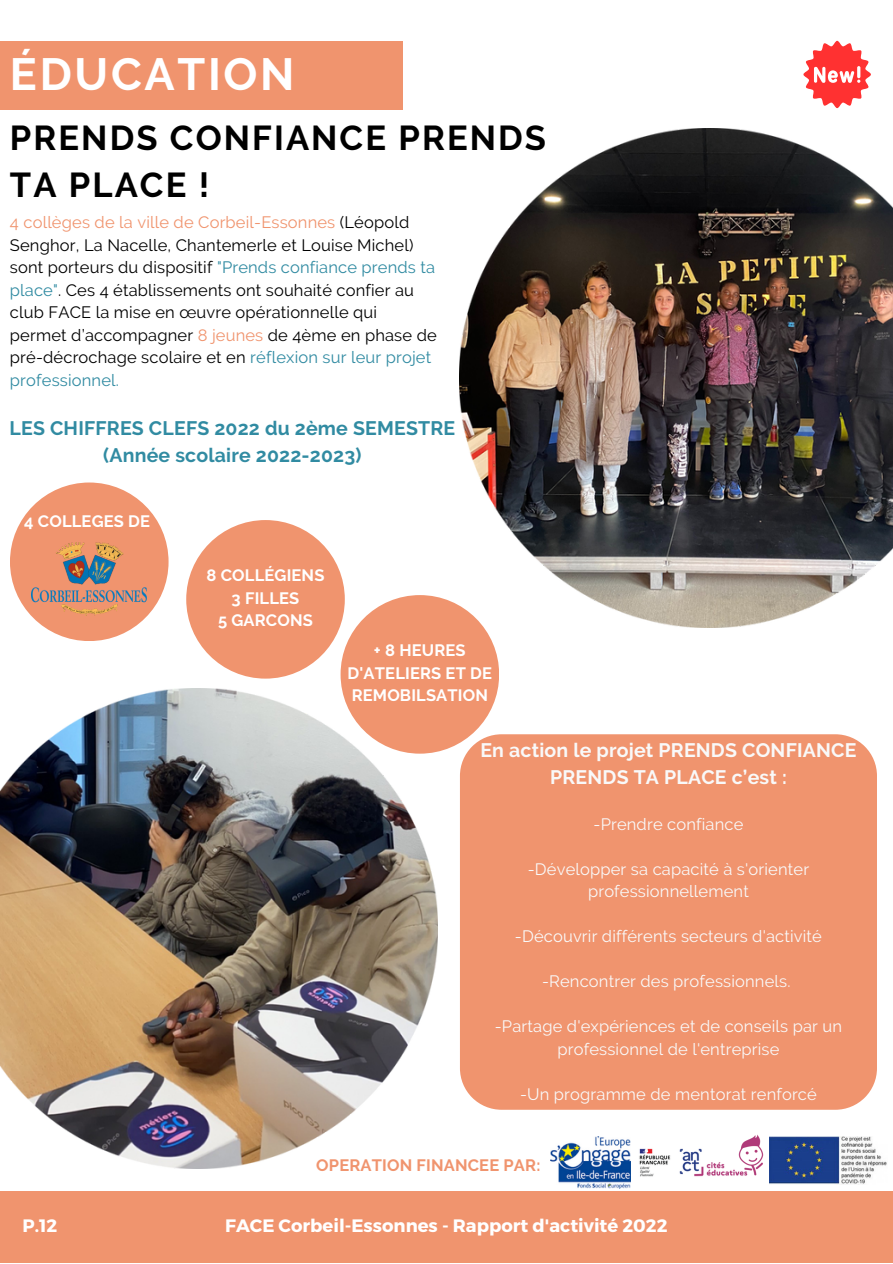
<style>
.page{position:relative;width:893px;height:1264px;background:#fff}
.page>*{position:absolute;margin:0;border:0;box-sizing:border-box;transform-origin:0 0}
.t1{font:700 45px "Raleway";letter-spacing:.06em;color:#fff}
.t2{font:700 34.5px/47.2px "Raleway";letter-spacing:.06em;color:#000}
.t3{font:700 19.5px "Raleway";letter-spacing:.01em;color:#318ba2}
.t4{font:700 19.5px/27px "Raleway";letter-spacing:.01em;color:#f9f9f9;text-align:center}
.t5{font:700 18px "Montserrat";color:#fff}
.t6{font:16.5px/22.5px "Raleway";letter-spacing:.01em;color:#000}
.t7{font:16.5px/22.5px "Raleway";letter-spacing:.01em;color:#f9f9f9;text-align:center}
.t8{font:700 16.5px/22.5px "Raleway";letter-spacing:.01em;color:#fff;text-align:center}
.t9{font:700 16.5px "Raleway";letter-spacing:.01em;color:#f0946e}
.s1{color:#f0946e}
.s2{color:#318ba2}
</style>
<div class="page">
<div style="left:0;top:41px;width:403px;height:68px;background:#f0946e"></div>
<div style="left:460px;top:734px;width:416px;height:375px;background:#f0946e"></div>
<div style="left:0;top:1190px;width:892px;height:72px;background:#f0946e"></div>
<svg style="left:803px;top:41px;width:67px;height:67px"></svg>
<div style="left:10px;top:482px;width:158px;height:159px;background:#f0946e;border-radius:50%"></div>
<div style="left:186px;top:520px;width:159px;height:158px;background:#f0946e;border-radius:50%"></div>
<div style="left:340px;top:595px;width:159px;height:158px;background:#f0946e;border-radius:50%"></div>
<img style="left:32px;top:542px;width:114px;height:73px">
<img style="left:630px;top:1141px;width:108px;height:41px">
<img style="left:738px;top:1134px;width:25px;height:42px">
<img style="left:550px;top:1136px;width:80px;height:52px">
<img style="left:769px;top:1136px;width:118px;height:48px">
<img style="left:460px;top:128px;width:432px;height:499px">
<img style="left:0;top:688px;width:438px;height:480px">
<p class="t1" style="left:10px;top:48px;width:286px">ÉDUCATION</p>
<p class="t2" style="left:10px;top:114px;width:537px">PRENDS CONFIANCE PRENDS<br>TA PLACE !</p>
<p class="t6" style="left:10px;top:211px;width:428px"><span class="s1">4 collèges de la ville de Corbeil-Essonnes</span> (Léopold Senghor, La Nacelle, Chantemerle et Louise Michel) sont porteurs du dispositif <span class="s2">"Prends confiance prends ta place"</span>. Ces 4 établissements ont souhaité confier au club FACE la mise en œuvre opérationnelle qui permet d’accompagner <span class="s1">8 jeunes</span> de 4ème en phase de pré-décrochage scolaire et en <span class="s2">réflexion sur leur projet professionnel.</span></p>
<p class="t3" style="left:10px;top:416px;width:447px">LES CHIFFRES CLEFS 2022 du 2ème SEMESTRE</p>
<p class="t3" style="left:103px;top:443px;width:260px">(Année scolaire 2022-2023)</p>
<p class="t8" style="left:24px;top:509px;width:127px">4 COLLEGES DE</p>
<p class="t5" style="left:22px;top:1213px;width:36px">P.12</p>
<p class="t8" style="left:206px;top:564px;width:119px">8 COLLÉGIENS</p>
<p class="t8" style="left:231px;top:586px;width:69px">3 FILLES</p>
<p class="t8" style="left:218px;top:609px;width:96px">5 GARCONS</p>
<p class="t8" style="left:347px;top:639px;width:146px">+ 8 HEURES<br>D'ATELIERS ET DE<br>REMOBILSATION</p>
<p class="t4" style="left:480px;top:736px;width:377px">En action le projet PRENDS CONFIANCE<br>PRENDS TA PLACE c’est :</p>
<p class="t7" style="left:593px;top:812px;width:151px">-Prendre confiance</p>
<p class="t7" style="left:527px;top:857px;width:283px">-Développer sa capacité à s'orienter professionnellement</p>
<p class="t7" style="left:515px;top:925px;width:308px">-Découvrir différents secteurs d'activité</p>
<p class="t7" style="left:542px;top:970px;width:250px">-Rencontrer des professionnels.</p>
<p class="t7" style="left:495px;top:1015px;width:348px">-Partage d'expériences et de conseils par un professionnel de l'entreprise</p>
<p class="t7" style="left:520px;top:1082px;width:298px">-Un programme de mentorat renforcé</p>
<p class="t9" style="left:316px;top:1155px;width:225px">OPERATION FINANCEE PAR:</p>
<p class="t5" style="left:225px;top:1213px;width:444px">FACE Corbeil-Essonnes - Rapport d'activité 2022</p>
</div>
